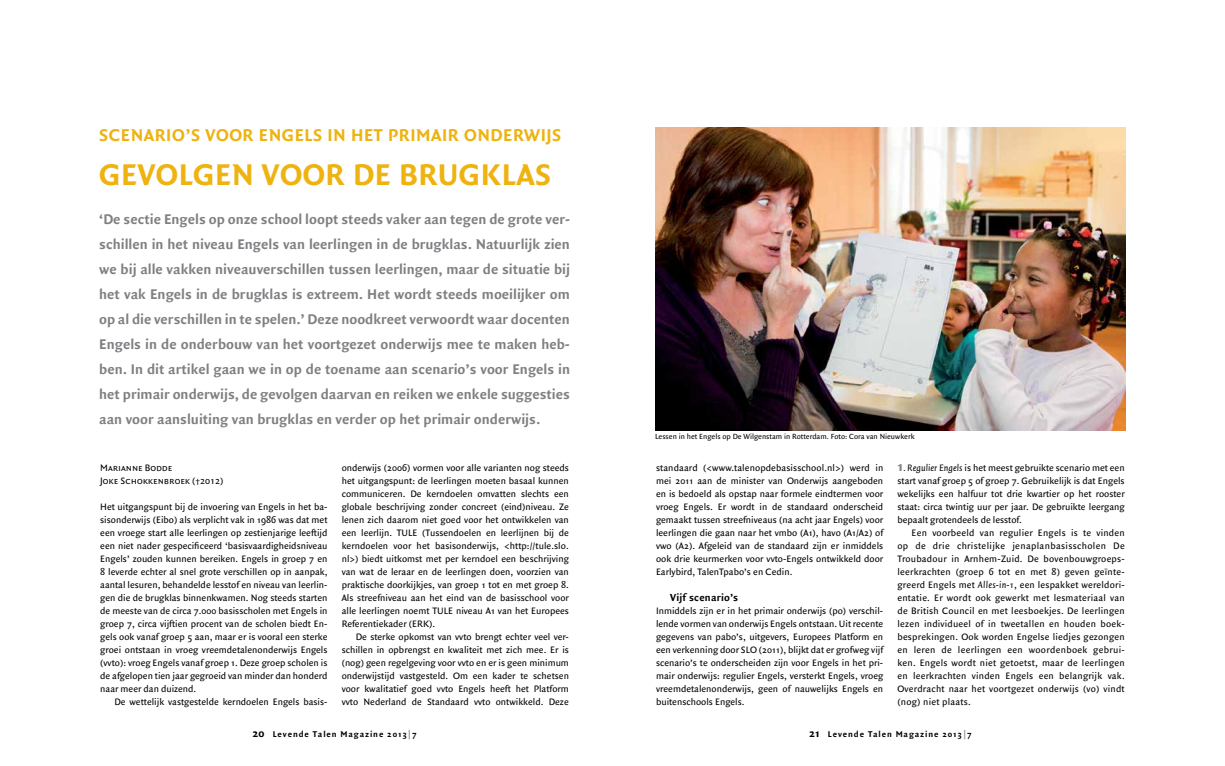
<style>
.page{position:relative;width:1225px;height:766px;background:#fff}
.page>*{position:absolute;margin:0;border:0;box-sizing:border-box;transform-origin:0 0}
.t1{font:700 32.2px "Quadraat Sans";letter-spacing:.015em;color:#eeb310}
.t2{font:700 18.4px "Quadraat Sans";letter-spacing:.03em;color:#eeb310}
.t3{font:700 15px/25px "Quadraat Sans";color:#807f83;text-align:justify}
.t4{font:700 11px "Quadraat Sans";letter-spacing:.015em;color:#000}
.t5{font:10px/13px "Quadraat Sans";color:#000;text-align:justify}
.t6{font:10px/13px "Quadraat Sans Caps";color:#000}
.t7{font:700 9px "Quadraat Sans";letter-spacing:.1em;color:#000}
.t8{font:8px "Quadraat Sans";color:#000}
.s1{font-weight:700;font-size:15px;color:#807f83}
.s2{font-style:italic}
.s3{font-size:12px}
.s4{color:#919195}
</style>
<div class="page">
<img style="left:655px;top:128px;width:470px;height:302px">
<h2 class="t2" style="left:99px;top:124px;width:463px">SCENARIO’S VOOR ENGELS IN HET PRIMAIR ONDERWIJS</h2>
<h1 class="t1" style="left:99px;top:156px;width:453px">GEVOLGEN VOOR DE BRUGKLAS</h1>
<p class="t3" style="left:99px;top:206px;width:472px">‘De sectie Engels op onze school loopt steeds vaker aan tegen de grote ver&shy;schillen in het niveau Engels van leerlingen in de brugklas. Natuurlijk zien we bij alle vakken niveauverschillen tussen leerlingen, maar de situatie bij het vak Engels in de brugklas is extreem. Het wordt steeds moeilijker om op al die verschillen in te spelen.’ Deze noodkreet verwoordt waar docenten Engels in de onderbouw van het voortgezet onderwijs mee te maken heb&shy;ben. In dit artikel gaan we in op de toename aan scenario’s voor Engels in het primair onderwijs, de gevolgen daarvan en reiken we enkele suggesties aan voor aansluiting van brugklas en verder op het primair onderwijs.</p>
<p class="t6" style="left:100px;top:461px;width:125px">Marianne Bodde<br>Joke Schokkenbroek (†2012)</p>
<p class="t5" style="left:100px;top:500px;width:229px">Het uitgangspunt bij de invoering van Engels in het ba&shy;sisonderwijs (Eibo) als verplicht vak in 1986 was dat met een vroege start alle leerlingen op zestienjarige leeftijd een niet nader gespecificeerd ‘basisvaardigheidsniveau Engels’ zouden kunnen bereiken. Engels in groep 7 en 8 leverde echter al snel grote verschillen op in aanpak, aantal lesuren, behandelde lesstof en niveau van leerlin&shy;gen die de brugklas binnenkwamen. Nog steeds starten de meeste van de circa 7.000 basisscholen met Engels in groep 7, circa vijftien procent van de scholen biedt En&shy;gels ook vanaf groep 5 aan, maar er is vooral een sterke groei ontstaan in vroeg vreemdetalenonderwijs Engels (vvto): vroeg Engels vanaf groep 1. Deze groep scholen is de afgelopen tien jaar gegroeid van minder dan honderd naar meer dan duizend.</p>
<p class="t5" style="left:114px;top:695px;width:215px">De wettelijk vastgestelde kerndoelen Engels basis-</p>
<p class="t5" style="left:342px;top:461px;width:229px">onderwijs (2006) vormen voor alle varianten nog steeds het uitgangspunt: de leerlingen moeten basaal kunnen communiceren. De kerndoelen omvatten slechts een globale beschrijving zonder concreet (eind)niveau. Ze lenen zich daarom niet goed voor het ontwikkelen van een leerlijn. TULE (Tussendoelen en leerlijnen bij de kerndoelen voor het basisonderwijs, &lt;http://tule.slo. nl&gt;) biedt uitkomst met per kerndoel een beschrijving van wat de leraar en de leerlingen doen, voorzien van praktische doorkijkjes, van groep 1 tot en met groep 8.<br>Als streefniveau aan het eind van de basisschool voor alle leerlingen noemt TULE niveau A1 van het Europees Referentiekader (ERK).</p>
<p class="t5" style="left:342px;top:630px;width:229px;text-indent:14px">De sterke opkomst van vvto brengt echter veel ver&shy;schillen in opbrengst en kwaliteit met zich mee. Er is (nog) geen regelgeving voor vvto en er is geen minimum onderwijstijd vastgesteld. Om een kader te schetsen voor kwalitatief goed vvto Engels heeft het Platform vvto Nederland de Standaard vvto ontwikkeld. Deze</p>
<p class="t8" style="left:655px;top:432px;width:261px">Lessen in het Engels op De Wilgenstam in Rotterdam. Foto: Cora van Nieuwkerk</p>
<p class="t5" style="left:656px;top:461px;width:229px">standaard (&lt;www.talenopdebasisschool.nl&gt;) werd in mei 2011 aan de minister van Onderwijs aangeboden en is bedoeld als opstap naar formele eindtermen voor vroeg Engels. Er wordt in de standaard onderscheid gemaakt tussen streefniveaus (na acht jaar Engels) voor leerlingen die gaan naar het vmbo (A1), havo (A1/A2) of vwo (A2). Afgeleid van de standaard zijn er inmiddels ook drie keurmerken voor vvto-Engels ontwikkeld door Earlybird, TalenTpabo’s en Cedin.</p>
<p class="t4" style="left:670px;top:591px;width:70px">Vijf scenario’s</p>
<p class="t5" style="left:656px;top:604px;width:229px">Inmiddels zijn er in het primair onderwijs (po) verschil&shy;lende vormen van onderwijs Engels ontstaan. Uit recente gegevens van pabo’s, uitgevers, Europees Platform en een verkenning door SLO (2011), blijkt dat er grofweg vijf scenario’s te onderscheiden zijn voor Engels in het pri&shy;mair onderwijs: regulier Engels, versterkt Engels, vroeg vreemdetalenonderwijs, geen of nauwelijks Engels en buitenschools Engels.</p>
<p class="t5" style="left:897px;top:461px;width:229px"><span class="s1">1</span><span class="s2">. Regulier Engels</span> is het meest gebruikte scenario met een start vanaf groep 5 of groep 7. Gebruikelijk is dat Engels wekelijks een halfuur tot drie kwartier op het rooster staat: circa twintig uur per jaar. De gebruikte leergang bepaalt grotendeels de lesstof.</p>
<p class="t5" style="left:897px;top:526px;width:229px;text-indent:14px">Een voorbeeld van regulier Engels is te vinden op de drie christelijke jenaplanbasisscholen De Troubadour in Arnhem-Zuid. De bovenbouwgroeps&shy;leerkrachten (groep 6 tot en met 8) geven geïnte&shy;greerd Engels met <span class="s2">Alles-in-1</span>, een lespakket wereldori&shy;ëntatie. Er wordt ook gewerkt met lesmateriaal van de British Council en met leesboekjes. De leerlingen lezen individueel of in tweetallen en houden boek&shy;besprekingen. Ook worden Engelse liedjes gezongen en leren de leerlingen een woordenboek gebrui&shy;ken. Engels wordt niet getoetst, maar de leerlingen en leerkrachten vinden Engels een belangrijk vak.<br>Overdracht naar het voortgezet onderwijs (vo) vindt (nog) niet plaats.</p>
<p class="t7" style="left:252px;top:729px;width:166px"><span class="s3">20</span> Levende Talen Magazine 2013<span class="s4">|</span>7</p>
<p class="t7" style="left:809px;top:729px;width:164px"><span class="s3">21</span> Levende Talen Magazine 2013<span class="s4">|</span>7</p>
</div>
